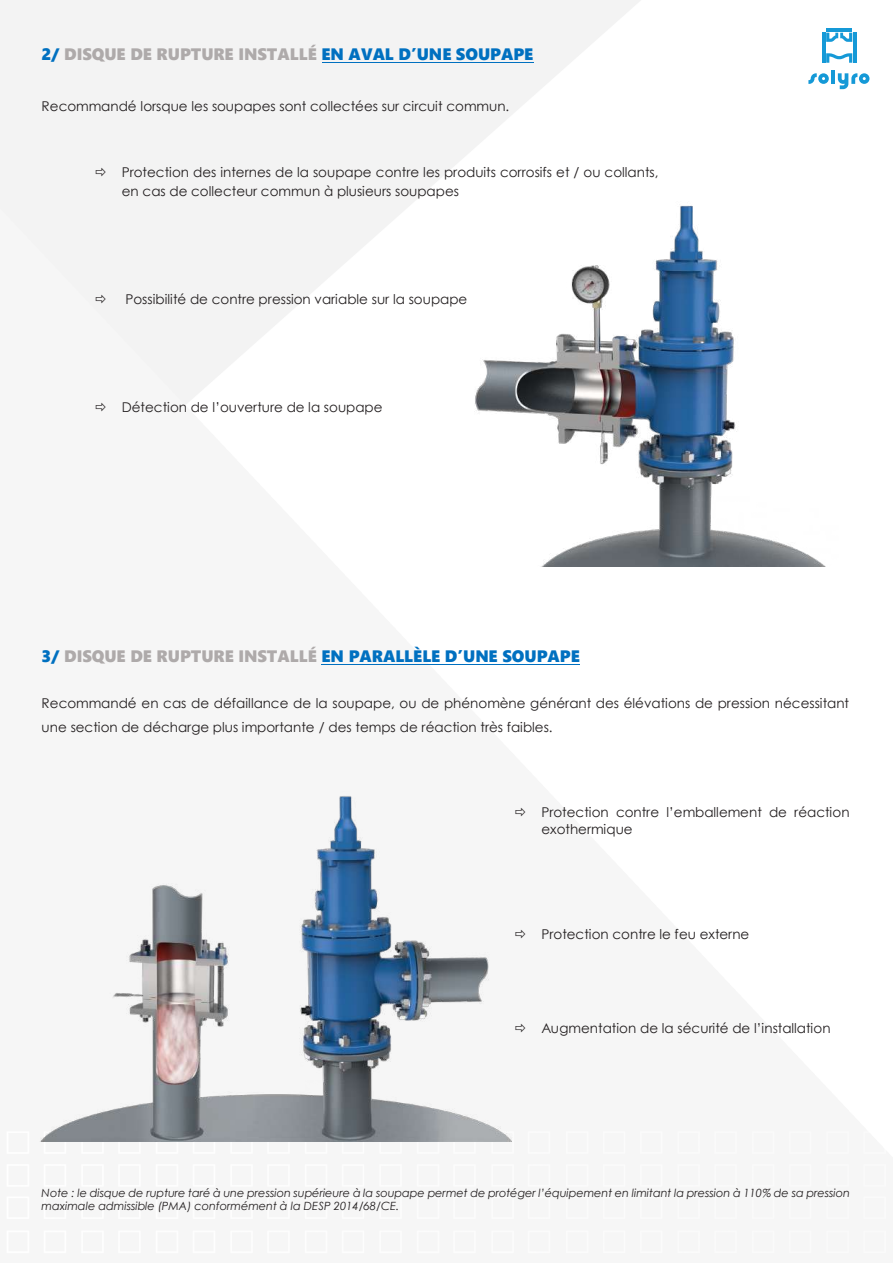
<style>
.page{position:relative;width:893px;height:1263px;background:#fff}
.page>*{position:absolute;margin:0;border:0;box-sizing:border-box;transform-origin:0 0}
.t1{font:16.5px "Segoe UI Black";color:#0070c0}
.t2{font:16.5px "Segoe UI Black";color:#aeaaaa}
.t3{font:13.5px/19px "Century Gothic";color:#231f20}
.t4{font:italic 11.4px/13.8px "Century Gothic";letter-spacing:-.005em;color:#231f20}
.s1{color:#0070c0}
.s2{color:#aeaaaa}
</style>
<div class="page">
<img style="left:0;top:0;width:870px;height:665px">
<hr style="left:322px;top:62px;width:211px;height:1px;background:#0070c0">
<hr style="left:322px;top:664px;width:258px;height:1px;background:#0070c0">
<svg style="left:0;top:308px;width:1px;height:20px"></svg>
<img style="left:39px;top:791px;width:473px;height:351px">
<img style="left:474px;top:202px;width:365px;height:365px">
<hr style="left:831px;top:70px;width:4px;height:14px;background:#1599d7">
<svg style="left:808px;top:73px;width:21px;height:11px"></svg>
<svg style="left:838px;top:73px;width:31px;height:16px"></svg>
<hr style="left:822px;top:33px;width:3px;height:30px;background:#1599d7">
<hr style="left:853px;top:33px;width:3px;height:30px;background:#1599d7">
<hr style="left:826px;top:28px;width:26px;height:4px;background:#1599d7">
<svg style="left:826px;top:33px;width:26px;height:9px"></svg>
<svg style="left:826px;top:53px;width:26px;height:10px"></svg>
<svg style="left:96px;top:168px;width:10px;height:8px"></svg>
<svg style="left:96px;top:294px;width:10px;height:9px"></svg>
<svg style="left:96px;top:402px;width:10px;height:9px"></svg>
<p class="t2" style="left:42px;top:42px;width:493px"><span class="s1">2/</span> DISQUE DE RUPTURE INSTALLÉ <span class="s1">EN AVAL D’UNE SOUPAPE</span></p>
<p class="t3" style="left:42px;top:96px;width:469px">Recommandé lorsque les soupapes sont collectées sur circuit commun.</p>
<p class="t3" style="left:122px;top:162px;width:538px">Protection des internes de la soupape contre les produits corrosifs et / ou collants, en cas de collecteur commun à plusieurs soupapes</p>
<p class="t3" style="left:126px;top:289px;width:343px">Possibilité de contre pression variable sur la soupape</p>
<p class="t3" style="left:122px;top:397px;width:262px">Détection de l’ouverture de la soupape</p>
<p class="t1" style="left:42px;top:644px;width:540px">3/ <span class="s2">DISQUE DE RUPTURE INSTALLÉ</span> EN PARALLÈLE D’UNE SOUPAPE</p>
<p class="t3" style="left:42px;top:690px;width:809px;line-height:24.6px">Recommandé en cas de défaillance de la soupape, ou de phénomène générant des élévations de pression nécessitant une section de décharge plus importante / des temps de réaction très faibles.</p>
<p class="t3" style="left:541px;top:804px;width:310px;line-height:16.5px">Protection contre l’emballement de réaction exothermique</p>
<p class="t3" style="left:541px;top:925px;width:209px">Protection contre le feu externe</p>
<p class="t3" style="left:541px;top:1019px;width:291px">Augmentation de la sécurité de l’installation</p>
<p class="t4" style="left:42px;top:1185px;width:810px">Note : le disque de rupture taré à une pression supérieure à la soupape permet de protéger l’équipement en limitant la pression à 110% de sa pression maximale admissible (PMA) conformément à la DESP 2014/68/CE.</p>
</div>
